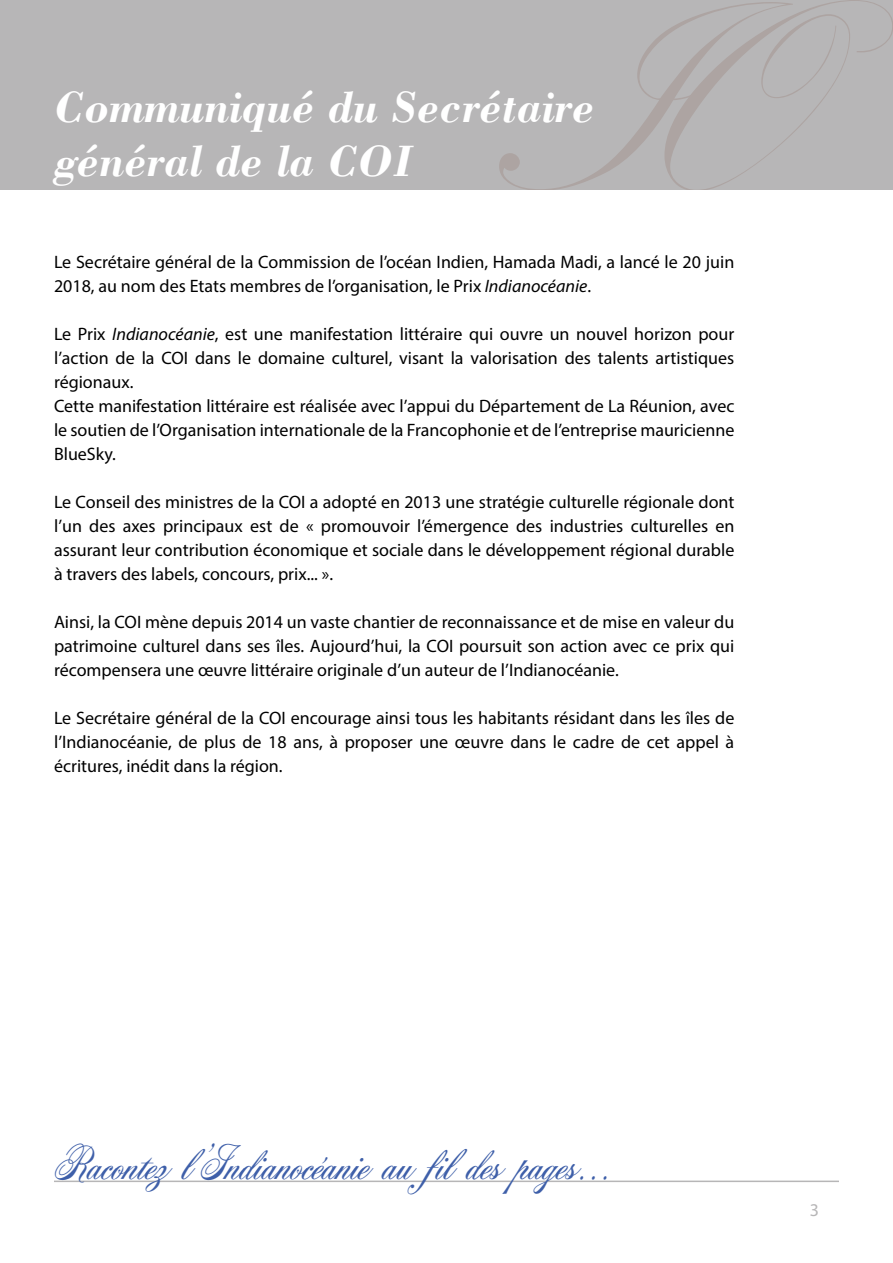
<style>
.page{position:relative;width:893px;height:1263px;background:#fff}
.page>*{position:absolute;margin:0;border:0;box-sizing:border-box;transform-origin:0 0}
.t1{font:45px "Acroterion JF";color:#3e5fa9}
.t2{font:italic 700 45px/54px "Bodoni";color:#fff}
.t3{font:18px/24px "Myriad Pro";color:#000;text-align:justify}
.t4{font:18px "Myriad Pro";color:#b7b6b7}
.s1{font-style:italic}
</style>
<div class="page">
<hr style="left:54px;top:1180px;width:785px;height:2px;background:#b7b6b7">
<div style="left:0;top:0;width:893px;height:190px;background:#b7b6b7"></div>
<svg style="left:500px;top:33px;width:164px;height:157px"></svg>
<svg style="left:664px;top:0;width:229px;height:190px"></svg>
<h1 class="t2" style="left:54px;top:79px;width:542px">Communiqué du Secrétaire général de la COI</h1>
<p class="t3" style="left:54px;top:250px;width:682px">Le Secrétaire général de la Commission de l’océan Indien, Hamada Madi, a lancé le 20 juin<br>2018, au nom des Etats membres de l’organisation, le Prix <span class="s1">Indianocéanie</span>.</p>
<p class="t3" style="left:54px;top:322px;width:682px;text-align:left">Le Prix <span class="s1">Indianocéanie</span>, est une manifestation littéraire qui ouvre un nouvel horizon pour l’action de la COI dans le domaine culturel, visant la valorisation des talents artistiques régionaux.<br>Cette manifestation littéraire est réalisée avec l’appui du Département de La Réunion, avec le soutien de l’Organisation internationale de la Francophonie et de l’entreprise mauricienne BlueSky.</p>
<p class="t3" style="left:54px;top:489px;width:682px">Le Conseil des ministres de la COI a adopté en 2013 une stratégie culturelle régionale dont l’un des axes principaux est de « promouvoir l’émergence des industries culturelles en assurant leur contribution économique et sociale dans le développement régional durable à travers des labels, concours, prix... ».</p>
<p class="t3" style="left:54px;top:609px;width:682px">Ainsi, la COI mène depuis 2014 un vaste chantier de reconnaissance et de mise en valeur du patrimoine culturel dans ses îles. Aujourd’hui, la COI poursuit son action avec ce prix qui récompensera une œuvre littéraire originale d’un auteur de l’Indianocéanie.</p>
<p class="t3" style="left:54px;top:705px;width:682px">Le Secrétaire général de la COI encourage ainsi tous les habitants résidant dans les îles de l’Indianocéanie, de plus de 18 ans, à proposer une œuvre dans le cadre de cet appel à écritures, inédit dans la région.</p>
<h1 class="t1" style="left:54px;top:1134px;width:557px">Racontez l’Indianocéanie au fil des pages...</h1>
<p class="t4" style="left:810px;top:1198px;width:11px">3</p>
</div>
